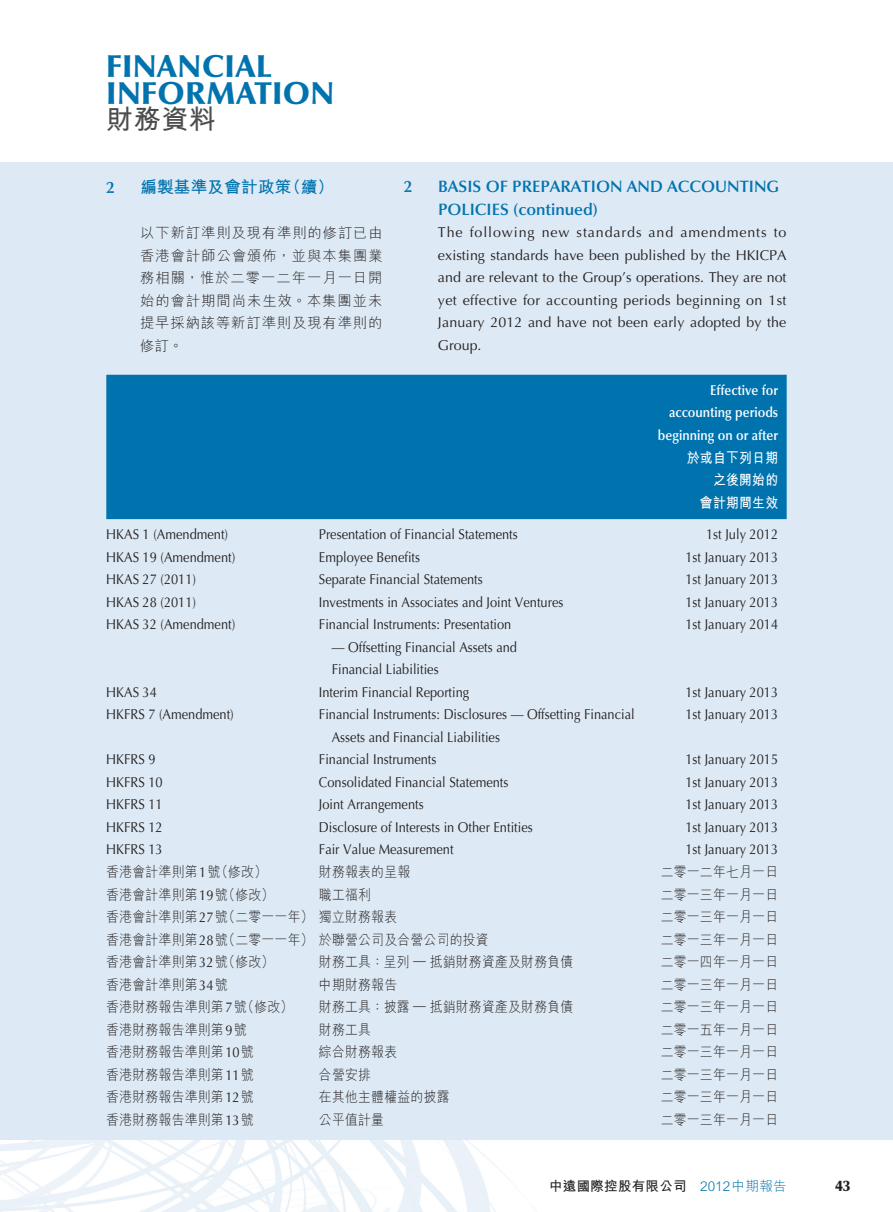
<style>
.page{position:relative;width:893px;height:1212px;background:#fff}
.page>*{position:absolute;margin:0;border:0;box-sizing:border-box;transform-origin:0 0}
.t1{font:900 31.5px/27px "Optima LT Std";color:#0073ae}
.t2{font:700 27px "M Hei HK";color:#4b4c4d}
.t3{font:600 16.5px "Optima LT Std";color:#0073ae}
.t4{font:700 16.5px "M Hei HK";letter-spacing:.02em;color:#0073ae}
.t5{font:900 15px "Optima LT Std";color:#231f20}
.t6{font:14.25px/22.5px "Optima LT Std";color:#231f20;scale:.9 1}
.t7{font:300 14.25px "M Hei HK";letter-spacing:.02em;color:#231f20;scale:.9 1}
.t8{font:14.25px/22.5px "Optima LT Std";color:#231f20;text-align:justify}
.t9{font:300 14.25px/22.5px "M Hei HK";letter-spacing:.02em;color:#231f20;text-align:justify}
.t10{font:600 14.25px/22.5px "Optima LT Std";color:#fff;text-align:right;scale:.9 1}
.t11{font:700 14.25px/22.5px "M Hei HK";letter-spacing:.02em;color:#fff;text-align:right;scale:.9 1}
.t12{font:700 13.5px "M Hei HK";letter-spacing:.02em;color:#231f20}
.s1{font-family:"Optima LT Std";font-weight:400}
.s2{font-weight:300;color:#0073ae}
</style>
<div class="page">
<img style="left:0;top:1139px;width:893px;height:73px">
<div style="left:0;top:162px;width:893px;height:977px;background:#dde9f4"></div>
<div style="left:106px;top:375px;width:681px;height:144px;background:#0073ae"></div>
<h1 class="t1" style="left:106px;top:53px;width:230px">FINANCIAL<br>INFORMATION</h1>
<h2 class="t2" style="left:106px;top:100px;width:111px">財務資料</h2>
<p class="t3" style="left:106px;top:178px;width:10px">2</p>
<p class="t4" style="left:140px;top:175px;width:195px">編製基準及會計政策（續）</p>
<p class="t9" style="left:140px;top:222px;width:244px">以下新訂準則及現有準則的修訂已由香港會計師公會頒佈，並與本集團業務相關，惟於二零一二年一月一日開始的會計期間尚未生效。本集團並未提早採納該等新訂準則及現有準則的修訂。</p>
<p class="t3" style="left:404px;top:177px;width:10px">2</p>
<p class="t3" style="left:438px;top:177px;width:19px">Basis</p>
<p class="t3" style="left:486px;top:177px;width:38px">of preparation</p>
<p class="t3" style="left:627px;top:177px;width:13px">and</p>
<p class="t3" style="left:667px;top:177px;width:13px">accounting</p>
<p class="t3" style="left:438px;top:200px;width:10px">policies</p>
<p class="t3" style="left:513px;top:200px;width:86px">(continued)</p>
<p class="t8" style="left:438px;top:221px;width:350px">The following new standards and amendments to existing standards have been published by the HKICPA and are relevant to the Group’s operations. They are not yet effective for accounting periods beginning on 1st January 2012 and have not been early adopted by the Group.</p>
<p class="t10" style="left:658px;top:379px;width:135px">Effective for accounting periods beginning on or after</p>
<p class="t11" style="left:687px;top:445px;width:103px">於或自下列日期之後開始的<br>會計期間生效</p>
<p class="t6" style="left:106px;top:523px;width:137px">HKAS 1 (Amendment)</p>
<p class="t6" style="left:319px;top:523px;width:222px">Presentation of Financial Statements</p>
<p class="t6" style="left:706px;top:523px;width:82px">1st July 2012</p>
<p class="t6" style="left:106px;top:546px;width:145px">HKAS 19 (Amendment)</p>
<p class="t6" style="left:319px;top:546px;width:114px">Employee Benefits</p>
<p class="t6" style="left:685px;top:546px;width:104px">1st January 2013</p>
<p class="t6" style="left:106px;top:568px;width:101px">HKAS 27 (2011)</p>
<p class="t6" style="left:319px;top:568px;width:184px">Separate Financial Statements</p>
<p class="t6" style="left:685px;top:568px;width:104px">1st January 2013</p>
<p class="t6" style="left:106px;top:591px;width:101px">HKAS 28 (2011)</p>
<p class="t6" style="left:319px;top:591px;width:273px">Investments in Associates and Joint Ventures</p>
<p class="t6" style="left:685px;top:591px;width:104px">1st January 2013</p>
<p class="t6" style="left:106px;top:613px;width:145px">HKAS 32 (Amendment)</p>
<p class="t6" style="left:319px;top:613px;width:215px">Financial Instruments: Presentation</p>
<p class="t6" style="left:332px;top:636px;width:207px">— Offsetting Financial Assets and<br>Financial Liabilities</p>
<p class="t6" style="left:685px;top:613px;width:104px">1st January 2014</p>
<p class="t6" style="left:106px;top:681px;width:58px">HKAS 34</p>
<p class="t6" style="left:319px;top:681px;width:169px">Interim Financial Reporting</p>
<p class="t6" style="left:685px;top:681px;width:104px">1st January 2013</p>
<p class="t6" style="left:106px;top:703px;width:143px">HKFRS 7 (Amendment)</p>
<p class="t6" style="left:332px;top:703px;width:338px;text-indent:-13px">Financial Instruments: Disclosures — Offsetting Financial<br>Assets and Financial Liabilities</p>
<p class="t6" style="left:685px;top:703px;width:104px">1st January 2013</p>
<p class="t6" style="left:106px;top:748px;width:56px">HKFRS 9</p>
<p class="t6" style="left:319px;top:748px;width:132px">Financial Instruments</p>
<p class="t6" style="left:685px;top:748px;width:104px">1st January 2015</p>
<p class="t6" style="left:106px;top:771px;width:64px">HKFRS 10</p>
<p class="t6" style="left:319px;top:771px;width:212px">Consolidated Financial Statements</p>
<p class="t6" style="left:685px;top:771px;width:104px">1st January 2013</p>
<p class="t6" style="left:106px;top:793px;width:64px">HKFRS 11</p>
<p class="t6" style="left:319px;top:793px;width:118px">Joint Arrangements</p>
<p class="t6" style="left:685px;top:793px;width:104px">1st January 2013</p>
<p class="t6" style="left:106px;top:816px;width:64px">HKFRS 12</p>
<p class="t6" style="left:319px;top:816px;width:239px">Disclosure of Interests in Other Entities</p>
<p class="t6" style="left:685px;top:816px;width:104px">1st January 2013</p>
<p class="t6" style="left:106px;top:838px;width:64px">HKFRS 13</p>
<p class="t6" style="left:319px;top:838px;width:151px">Fair Value Measurement</p>
<p class="t6" style="left:685px;top:838px;width:104px">1st January 2013</p>
<p class="t7" style="left:106px;top:865px;width:180px">香港會計準則第<span class="s1">1</span>號（修改）</p>
<p class="t7" style="left:319px;top:865px;width:103px">財務報表的呈報</p>
<p class="t7" style="left:661px;top:865px;width:132px">二零一二年七月一日</p>
<p class="t7" style="left:106px;top:887px;width:188px">香港會計準則第<span class="s1">19</span>號（修改）</p>
<p class="t7" style="left:319px;top:887px;width:59px">職工福利</p>
<p class="t7" style="left:661px;top:887px;width:132px">二零一三年一月一日</p>
<p class="t7" style="left:106px;top:910px;width:325px">香港會計準則第<span class="s1">27</span>號（二零一一年）獨立財務報表</p>
<p class="t7" style="left:661px;top:910px;width:132px">二零一三年一月一日</p>
<p class="t7" style="left:106px;top:932px;width:426px">香港會計準則第<span class="s1">28</span>號（二零一一年）於聯營公司及合營公司的投資</p>
<p class="t7" style="left:661px;top:932px;width:132px">二零一三年一月一日</p>
<p class="t7" style="left:106px;top:955px;width:188px">香港會計準則第<span class="s1">32</span>號（修改）</p>
<p class="t7" style="left:319px;top:955px;width:284px">財務工具：呈列 <span class="s1">—</span> 抵銷財務資產及財務負債</p>
<p class="t7" style="left:661px;top:955px;width:132px">二零一四年一月一日</p>
<p class="t7" style="left:106px;top:977px;width:137px">香港會計準則第<span class="s1">34</span>號</p>
<p class="t7" style="left:319px;top:977px;width:88px">中期財務報告</p>
<p class="t7" style="left:661px;top:977px;width:132px">二零一三年一月一日</p>
<p class="t7" style="left:106px;top:1000px;width:209px">香港財務報告準則第<span class="s1">7</span>號（修改）</p>
<p class="t7" style="left:319px;top:1000px;width:284px">財務工具：披露 <sup>—</sup> 抵銷財務資產及財務負債</p>
<p class="t7" style="left:661px;top:1000px;width:132px">二零一三年一月一日</p>
<p class="t7" style="left:106px;top:1022px;width:158px">香港財務報告準則第<span class="s1">9</span>號</p>
<p class="t7" style="left:319px;top:1022px;width:59px">財務工具</p>
<p class="t7" style="left:661px;top:1022px;width:132px">二零一五年一月一日</p>
<p class="t7" style="left:106px;top:1045px;width:166px">香港財務報告準則第<span class="s1">10</span>號</p>
<p class="t7" style="left:319px;top:1045px;width:88px">綜合財務報表</p>
<p class="t7" style="left:661px;top:1045px;width:132px">二零一三年一月一日</p>
<p class="t7" style="left:106px;top:1067px;width:166px">香港財務報告準則第<span class="s1">11</span>號</p>
<p class="t7" style="left:319px;top:1067px;width:59px">合營安排</p>
<p class="t7" style="left:661px;top:1067px;width:132px">二零一三年一月一日</p>
<p class="t7" style="left:106px;top:1090px;width:166px">香港財務報告準則第<span class="s1">12</span>號</p>
<p class="t7" style="left:319px;top:1090px;width:147px">在其他主體權益的披露</p>
<p class="t7" style="left:661px;top:1090px;width:132px">二零一三年一月一日</p>
<p class="t7" style="left:106px;top:1112px;width:166px">香港財務報告準則第<span class="s1">13</span>號</p>
<p class="t7" style="left:319px;top:1112px;width:74px">公平值計量</p>
<p class="t7" style="left:661px;top:1112px;width:132px">二零一三年一月一日</p>
<p class="t12" style="left:549px;top:1176px;width:239px">中遠國際控股有限公司 <span class="s2">2012中期報告</span></p>
<p class="t5" style="left:835px;top:1177px;width:16px">43</p>
</div>
